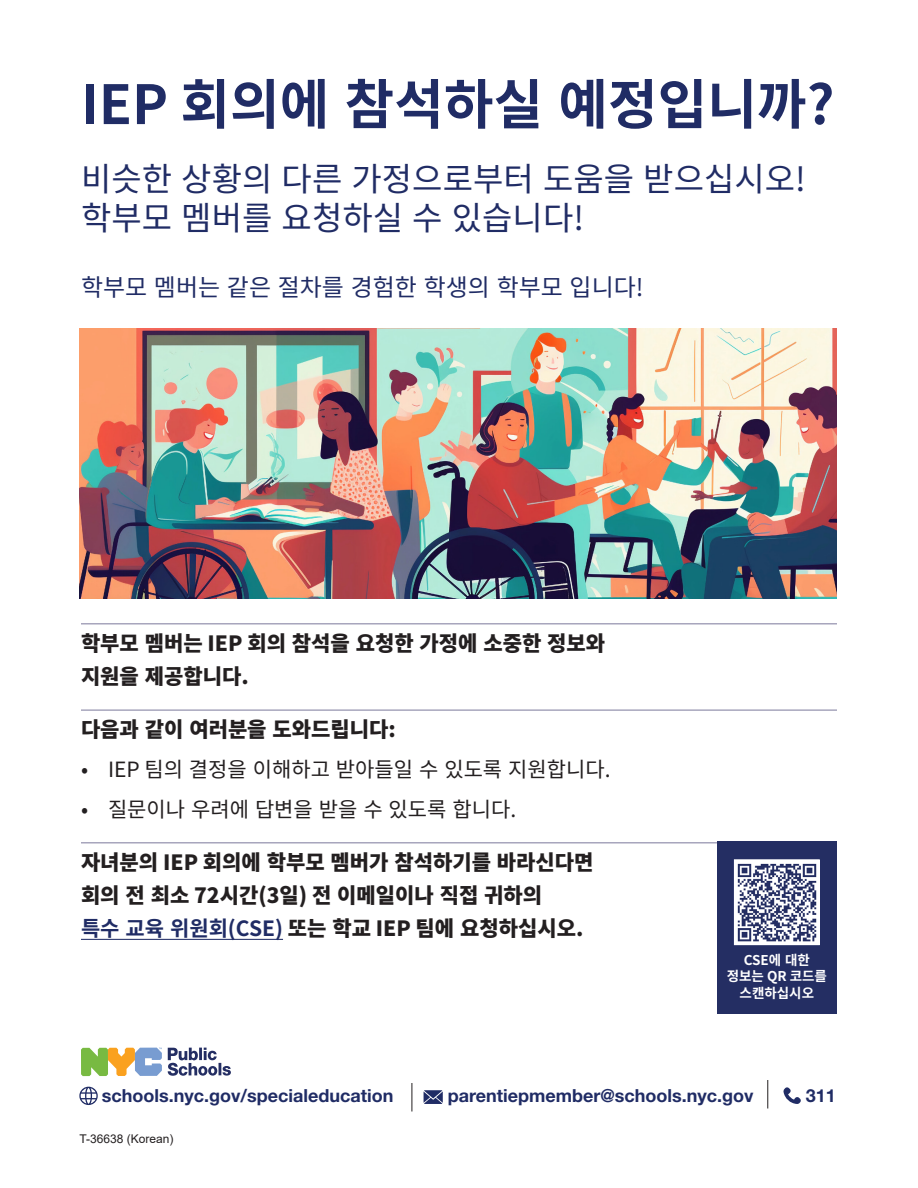
<style>
.page{position:relative;width:918px;height:1188px;background:#fff}
.page>*{position:absolute;margin:0;border:0;box-sizing:border-box;transform-origin:0 0}
.Header_1{font:700 54px "Noto Sans CJ Kkr";color:#202c65}
.Header_1-2{font:33px/39.6px "Noto Sans CJ Kkr";color:#202c65}
.Header_1-3{font:24px "Noto Sans CJ Kkr";color:#202c65}
.Body_rule_copy{font:900 21px/33px "Noto Sans CJ Kkr";color:#231f20}
.t1{font:21px "Noto Sans CJ Kkr";color:#231f20}
.t2{font:700 18px "Helvetica Neue LT Std";color:#202c65}
.t3{font:700 13.5px/16.5px "Noto Sans CJ Kkr";color:#fff;text-align:center}
.t4{font:12px "Arial";color:#231f20}
.s1{font-weight:700;color:#202c65}
</style>
<div class="page">
<hr style="left:81px;top:623px;width:756px;height:1px;background:#7c799c">
<hr style="left:81px;top:710px;width:756px;height:1px;background:#7c799c">
<hr style="left:81px;top:842px;width:756px;height:1px;background:#7c799c">
<hr style="left:81px;top:939px;width:202px;height:1px;background:#202c65">
<svg style="left:81px;top:1048px;width:81px;height:28px"></svg>
<svg style="left:168px;top:1048px;width:63px;height:28px"></svg>
<svg style="left:79px;top:1087px;width:19px;height:18px"></svg>
<svg style="left:424px;top:1090px;width:19px;height:14px"></svg>
<svg style="left:783px;top:1087px;width:18px;height:17px"></svg>
<svg style="left:412px;top:1083px;width:1px;height:29px"></svg>
<svg style="left:767px;top:1080px;width:1px;height:28px"></svg>
<div style="left:718px;top:842px;width:119px;height:172px;background:#242e63"></div>
<img style="left:737px;top:862px;width:80px;height:80px">
<div style="left:734px;top:859px;width:86px;height:86px;border:2px solid #fff"></div>
<img style="left:79px;top:329px;width:758px;height:270px">
<h1 class="Header_1" style="left:81px;top:74px;width:755px">IEP 회의에 참석하실 예정입니까?</h1>
<h1 class="Header_1-2" style="left:81px;top:160px;width:726px">비슷한 상황의 다른 가정으로부터 도움을 받으십시오! 학부모 멤버를 요청하실 수 있습니다!</h1>
<h1 class="Header_1-3" style="left:81px;top:274px;width:564px">학부모 멤버는 같은 절차를 경험한 학생의 학부모 입니다!</h1>
<p class="Body_rule_copy" style="left:81px;top:627px;width:526px">학부모 멤버는 IEP 회의 참석을 요청한 가정에 소중한 정보와 지원을 제공합니다.</p>
<p class="Body_rule_copy" style="left:81px;top:714px;width:316px">다음과 같이 여러분을 도와드립니다:</p>
<p class="t1" style="left:81px;top:758px;width:531px">• IEP 팀의 결정을 이해하고 받아들일 수 있도록 지원합니다.</p>
<p class="t1" style="left:81px;top:797px;width:437px">• 질문이나 우려에 답변을 받을 수 있도록 합니다.</p>
<p class="Body_rule_copy" style="left:81px;top:846px;width:514px">자녀분의 IEP 회의에 학부모 멤버가 참석하기를 바라신다면 회의 전 최소 72시간(3일) 전 이메일이나 직접 귀하의<br><span class="s1">특수 교육 위원회(CSE)</span> 또는 학교 IEP 팀에 요청하십시오.</p>
<p class="t3" style="left:727px;top:952px;width:102px">CSE에 대한 정보는 QR 코드를 스캔하십시오</p>
<p class="t2" style="left:102px;top:1084px;width:293px">schools.nyc.gov/specialeducation</p>
<p class="t2" style="left:448px;top:1084px;width:307px">parentiepmember@schools.nyc.gov</p>
<p class="t2" style="left:806px;top:1084px;width:32px">311</p>
<p class="t4" style="left:79px;top:1130px;width:96px">T-36638 (Korean)</p>
</div>
